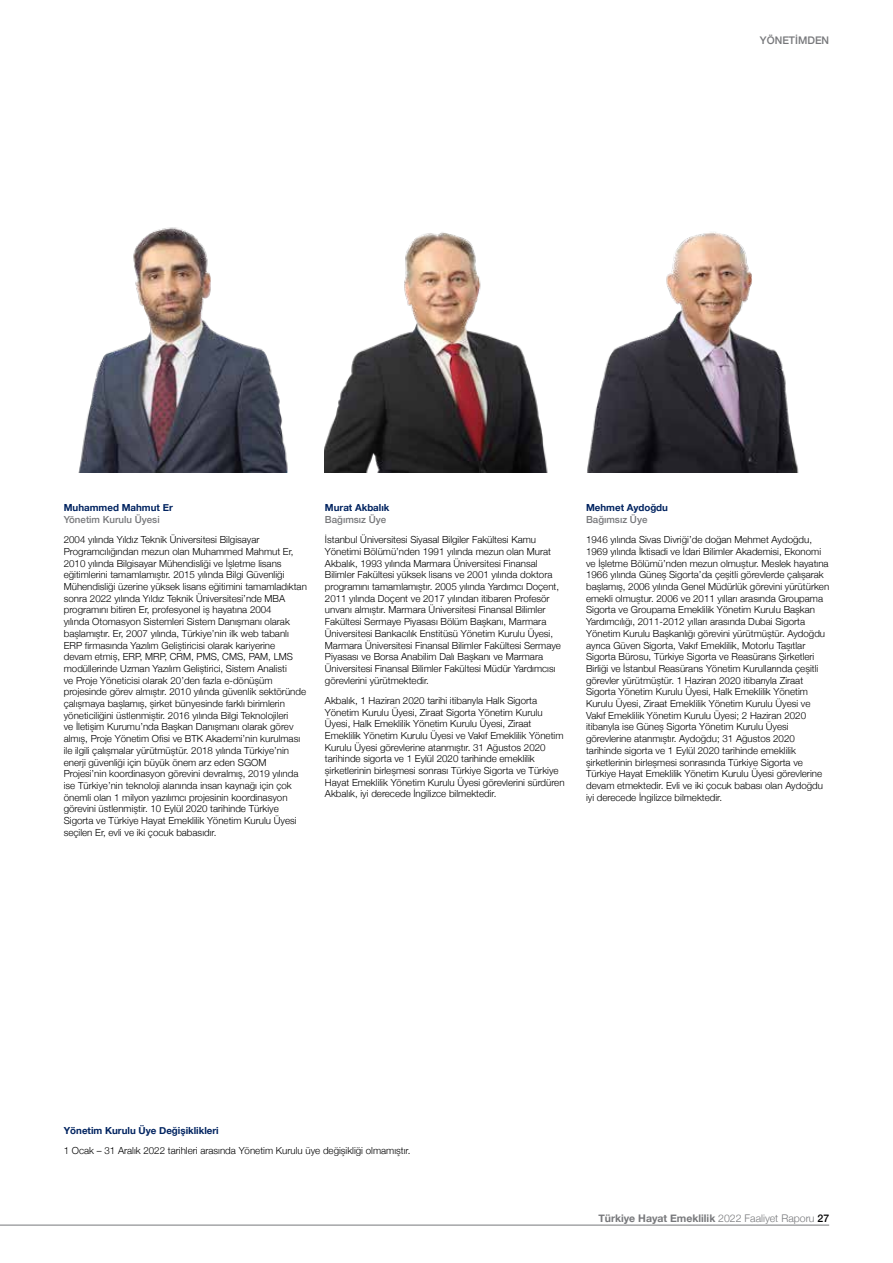
<style>
.page{position:relative;width:893px;height:1263px;background:#fff}
.page>*{position:absolute;margin:0;border:0;box-sizing:border-box;transform-origin:0 0}
.t1{font:700 10.5px "Helvetica Neue";color:#77787b}
.t2{font:500 10.5px "Helvetica Neue";color:#77787b}
.t3{font:300 9.75px/11.7px "Helvetica Neue";color:#000}
.t4{font:700 9.75px "Helvetica Neue";color:#002360}
.t5{font:500 9.75px "Helvetica Neue";color:#77787b}
.s1{font-weight:300}
.s2{font-weight:500;color:#000}
</style>
<div class="page">
<img style="left:78px;top:227px;width:210px;height:245px">
<img style="left:324px;top:232px;width:224px;height:240px">
<img style="left:587px;top:232px;width:212px;height:240px">
<hr style="left:0;top:1225px;width:829px;height:1px;background:#77787b">
<p class="t2" style="left:760px;top:32px;width:71px">YÖNETİMDEN</p>
<p class="t4" style="left:64px;top:500px;width:111px">Muhammed Mahmut Er</p>
<p class="t5" style="left:64px;top:512px;width:97px">Yönetim Kurulu Üyesi</p>
<p class="t3" style="left:64px;top:533px;width:245px">2004 yılında Yıldız Teknik Üniversitesi Bilgisayar Programcılığından mezun olan Muhammed Mahmut Er, 2010 yılında Bilgisayar Mühendisliği ve İşletme lisans eğitimlerini tamamlamıştır. 2015 yılında Bilgi Güvenliği Mühendisliği üzerine yüksek lisans eğitimini tamamladıktan sonra 2022 yılında Yıldız Teknik Üniversitesi’nde MBA programını bitiren Er, profesyonel iş hayatına 2004<br>yılında Otomasyon Sistemleri Sistem Danışmanı olarak başlamıştır. Er, 2007 yılında, Türkiye’nin ilk web tabanlı ERP firmasında Yazılım Geliştiricisi olarak kariyerine<br>devam etmiş, ERP, MRP, CRM, PMS, CMS, PAM, LMS modüllerinde Uzman Yazılım Geliştirici, Sistem Analisti<br>ve Proje Yöneticisi olarak 20’den fazla e-dönüşüm projesinde görev almıştır. 2010 yılında güvenlik sektöründe çalışmaya başlamış, şirket bünyesinde farklı birimlerin yöneticiliğini üstlenmiştir. 2016 yılında Bilgi Teknolojileri<br>ve İletişim Kurumu’nda Başkan Danışmanı olarak görev almış, Proje Yönetim Ofisi ve BTK Akademi’nin kurulması ile ilgili çalışmalar yürütmüştür. 2018 yılında Türkiye’nin enerji güvenliği için büyük önem arz eden SGOM Projesi’nin koordinasyon görevini devralmış, 2019 yılında ise Türkiye’nin teknoloji alanında insan kaynağı için çok önemli olan 1 milyon yazılımcı projesinin koordinasyon görevini üstlenmiştir. 10 Eylül 2020 tarihinde Türkiye Sigorta ve Türkiye Hayat Emeklilik Yönetim Kurulu Üyesi seçilen Er, evli ve iki çocuk babasıdır.</p>
<p class="t4" style="left:325px;top:500px;width:66px">Murat Akbalık</p>
<p class="t5" style="left:325px;top:512px;width:63px">Bağımsız Üye</p>
<p class="t3" style="left:325px;top:533px;width:238px">İstanbul Üniversitesi Siyasal Bilgiler Fakültesi Kamu Yönetimi Bölümü’nden 1991 yılında mezun olan Murat Akbalık, 1993 yılında Marmara Üniversitesi Finansal Bilimler Fakültesi yüksek lisans ve 2001 yılında doktora programını tamamlamıştır. 2005 yılında Yardımcı Doçent, 2011 yılında Doçent ve 2017 yılından itibaren Profesör unvanı almıştır. Marmara Üniversitesi Finansal Bilimler Fakültesi Sermaye Piyasası Bölüm Başkanı, Marmara Üniversitesi Bankacılık Enstitüsü Yönetim Kurulu Üyesi, Marmara Üniversitesi Finansal Bilimler Fakültesi Sermaye Piyasası ve Borsa Anabilim Dalı Başkanı ve Marmara Üniversitesi Finansal Bilimler Fakültesi Müdür Yardımcısı görevlerini yürütmektedir.</p>
<p class="t3" style="left:325px;top:694px;width:241px">Akbalık, 1 Haziran 2020 tarihi itibarıyla Halk Sigorta Yönetim Kurulu Üyesi, Ziraat Sigorta Yönetim Kurulu Üyesi, Halk Emeklilik Yönetim Kurulu Üyesi, Ziraat Emeklilik Yönetim Kurulu Üyesi ve Vakıf Emeklilik Yönetim Kurulu Üyesi görevlerine atanmıştır. 31 Ağustos 2020 tarihinde sigorta ve 1 Eylül 2020 tarihinde emeklilik şirketlerinin birleşmesi sonrası Türkiye Sigorta ve Türkiye Hayat Emeklilik Yönetim Kurulu Üyesi görevlerini sürdüren Akbalık, iyi derecede İngilizce bilmektedir.</p>
<p class="t4" style="left:586px;top:500px;width:83px">Mehmet Aydoğdu</p>
<p class="t5" style="left:586px;top:512px;width:63px">Bağımsız Üye</p>
<p class="t3" style="left:586px;top:533px;width:245px">1946 yılında Sivas Divriği’de doğan Mehmet Aydoğdu, 1969 yılında İktisadi ve İdari Bilimler Akademisi, Ekonomi ve İşletme Bölümü’nden mezun olmuştur. Meslek hayatına 1966 yılında Güneş Sigorta’da çeşitli görevlerde çalışarak başlamış, 2006 yılında Genel Müdürlük görevini yürütürken emekli olmuştur. 2006 ve 2011 yılları arasında Groupama Sigorta ve Groupama Emeklilik Yönetim Kurulu Başkan Yardımcılığı, 2011-2012 yılları arasında Dubai Sigorta Yönetim Kurulu Başkanlığı görevini yürütmüştür. Aydoğdu ayrıca Güven Sigorta, Vakıf Emeklilik, Motorlu Taşıtlar Sigorta Bürosu, Türkiye Sigorta ve Reasürans Şirketleri Birliği ve İstanbul Reasürans Yönetim Kurullarında çeşitli görevler yürütmüştür. 1 Haziran 2020 itibarıyla Ziraat Sigorta Yönetim Kurulu Üyesi, Halk Emeklilik Yönetim Kurulu Üyesi, Ziraat Emeklilik Yönetim Kurulu Üyesi ve Vakıf Emeklilik Yönetim Kurulu Üyesi; 2 Haziran 2020 itibarıyla ise Güneş Sigorta Yönetim Kurulu Üyesi görevlerine atanmıştır. Aydoğdu; 31 Ağustos 2020 tarihinde sigorta ve 1 Eylül 2020 tarihinde emeklilik şirketlerinin birleşmesi sonrasında Türkiye Sigorta ve Türkiye Hayat Emeklilik Yönetim Kurulu Üyesi görevlerine devam etmektedir. Evli ve iki çocuk babası olan Aydoğdu iyi derecede İngilizce bilmektedir.</p>
<p class="t4" style="left:64px;top:1123px;width:157px">Yönetim Kurulu Üye Değişiklikleri</p>
<p class="t3" style="left:64px;top:1144px;width:348px">1 Ocak – 31 Aralık 2022 tarihleri arasında Yönetim Kurulu üye değişikliği olmamıştır.</p>
<p class="t1" style="left:598px;top:1210px;width:232px">Türkiye Hayat Emeklilik <span class="s1">2022 Faaliyet Raporu</span> <span class="s2">27</span></p>
</div>
